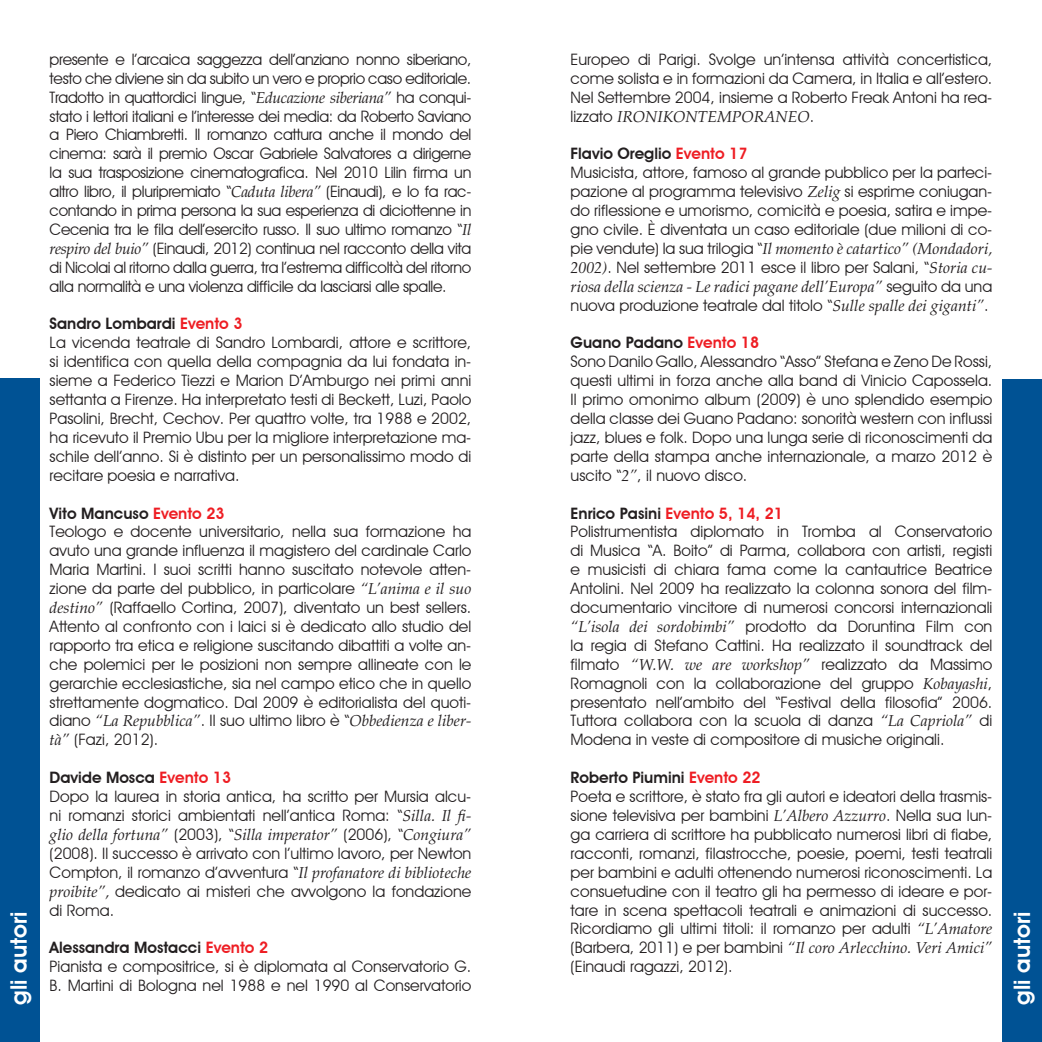
<style>
.page{position:relative;width:1042px;height:1042px;background:#fff}
.page>*{position:absolute;margin:0;border:0;box-sizing:border-box;transform-origin:0 0}
.Testo_normale{font:600 22.75px "Avant Garde IT Cby BT";color:#fff}
.No_Spacing{font:15.75px/18.9px "Avant Garde IT Cby BT";color:#231f20;text-align:justify}
.t1{font:600 15.75px "Avant Garde IT Cby BT";color:#231f20}
.t2{font:600 15.75px "Avant Garde IT Cby BT";color:#ee1d23}
.s1{font-family:"Palatino LT Std";font-style:italic}
.s2{color:#ee1d23}
.s3{color:#231f20}
</style>
<div class="page">
<div style="left:0;top:378px;width:39px;height:664px;background:#005294"></div>
<div style="left:1002px;top:379px;width:40px;height:663px;background:#005294"></div>
<p class="No_Spacing" style="left:570px;top:50px;width:423px">Europeo di Parigi. Svolge un’intensa attività concertistica, come solista e in formazioni da Camera, in Italia e all’estero.<br>Nel Settembre 2004, insieme a Roberto Freak Antoni ha rea&shy;lizzato <span class="s1">IRONIKONTEMPORANEO</span>.</p>
<p class="t1" style="left:570px;top:144px;width:178px">Flavio Oreglio <span class="s2">Evento 17</span></p>
<p class="No_Spacing" style="left:570px;top:163px;width:423px">Musicista, attore, famoso al grande pubblico per la parteci&shy;pazione al programma televisivo <span class="s1">Zelig</span> si esprime coniugan&shy;do riflessione e umorismo, comicità e poesia, satira e impe&shy;gno civile. È diventata un caso editoriale (due milioni di co&shy;pie vendute) la sua trilogia “<span class="s1">Il momento è catartico” (Mondadori, 2002)</span>. Nel settembre 2011 esce il libro per Salani, “<span class="s1">Storia cu&shy;riosa della scienza - Le radici pagane dell’Europa”</span> seguito da una nuova produzione teatrale dal titolo “<span class="s1">Sulle spalle dei giganti”</span>.</p>
<p class="t1" style="left:570px;top:333px;width:190px">Guano Padano <span class="s2">Evento 18</span></p>
<p class="No_Spacing" style="left:570px;top:352px;width:423px">Sono Danilo Gallo, Alessandro “Asso” Stefana e Zeno De Rossi, questi ultimi in forza anche alla band di Vinicio Capossela.<br>Il primo omonimo album (2009) è uno splendido esempio della classe dei Guano Padano: sonorità western con influssi jazz, blues e folk. Dopo una lunga serie di riconoscimenti da parte della stampa anche internazionale, a marzo 2012 è uscito “<span class="s1">2”</span>, il nuovo disco.</p>
<p class="t2" style="left:570px;top:503px;width:214px"><span class="s3">Enrico Pasini</span> Evento 5, 14, 21</p>
<p class="No_Spacing" style="left:570px;top:522px;width:423px">Polistrumentista diplomato in Tromba al Conservatorio di Musica “A. Boito” di Parma, collabora con artisti, registi e musicisti di chiara fama come la cantautrice Beatrice Antolini. Nel 2009 ha realizzato la colonna sonora del film&shy;documentario vincitore di numerosi concorsi internazionali <span class="s1">“L’isola dei sordobimbi”</span> prodotto da Doruntina Film con la regia di Stefano Cattini. Ha realizzato il soundtrack del filmato <span class="s1">“W.W. we are workshop”</span> realizzato da Massimo Romagnoli con la collaborazione del gruppo <span class="s1">Kobayashi</span>, presentato nell’ambito del “Festival della filosofia” 2006.<br>Tuttora collabora con la scuola di danza <span class="s1">“La Capriola”</span> di Modena in veste di compositore di musiche originali.</p>
<p class="t1" style="left:570px;top:768px;width:192px">Roberto Piumini <span class="s2">Evento 22</span></p>
<p class="No_Spacing" style="left:570px;top:787px;width:423px">Poeta e scrittore, è stato fra gli autori e ideatori della trasmis&shy;sione televisiva per bambini <span class="s1">L’Albero Azzurro</span>. Nella sua lun&shy;ga carriera di scrittore ha pubblicato numerosi libri di fiabe, racconti, romanzi, filastrocche, poesie, poemi, testi teatrali per bambini e adulti ottenendo numerosi riconoscimenti. La consuetudine con il teatro gli ha permesso di ideare e por&shy;tare in scena spettacoli teatrali e animazioni di successo.<br>Ricordiamo gli ultimi titoli: il romanzo per adulti <span class="s1">“L’Amatore </span>(Barbera, 2011) e per bambini <span class="s1">“Il coro Arlecchino. Veri Amici” </span>(Einaudi ragazzi, 2012).</p>
<p class="No_Spacing" style="left:50px;top:50px;width:423px">presente e l’arcaica saggezza dell’anziano nonno siberiano, testo che diviene sin da subito un vero e proprio caso editoriale.<br>Tradotto in quattordici lingue, “<span class="s1">Educazione siberiana”</span> ha conqui&shy;stato i lettori italiani e l’interesse dei media: da Roberto Saviano a Piero Chiambretti. Il romanzo cattura anche il mondo del cinema: sarà il premio Oscar Gabriele Salvatores a dirigerne la sua trasposizione cinematografica. Nel 2010 Lilin firma un altro libro, il pluripremiato “<span class="s1">Caduta libera”</span> (Einaudi), e lo fa rac&shy;contando in prima persona la sua esperienza di diciottenne in Cecenia tra le fila dell’esercito russo. Il suo ultimo romanzo “<span class="s1">Il respiro del buio”</span> (Einaudi, 2012) continua nel racconto della vita di Nicolai al ritorno dalla guerra, tra l’estrema difficoltà del ritorno alla normalità e una violenza difficile da lasciarsi alle spalle.</p>
<p class="t1" style="left:50px;top:314px;width:194px">Sandro Lombardi <span class="s2">Evento 3</span></p>
<p class="No_Spacing" style="left:50px;top:333px;width:423px">La vicenda teatrale di Sandro Lombardi, attore e scrittore, si identifica con quella della compagnia da lui fondata in&shy;sieme a Federico Tiezzi e Marion D’Amburgo nei primi anni settanta a Firenze. Ha interpretato testi di Beckett, Luzi, Paolo Pasolini, Brecht, Cechov. Per quattro volte, tra 1988 e 2002, ha ricevuto il Premio Ubu per la migliore interpretazione ma&shy;schile dell’anno. Si è distinto per un personalissimo modo di recitare poesia e narrativa.</p>
<p class="t1" style="left:50px;top:503px;width:177px">Vito Mancuso <span class="s2">Evento 23</span></p>
<p class="No_Spacing" style="left:50px;top:522px;width:423px">Teologo e docente universitario, nella sua formazione ha avuto una grande influenza il magistero del cardinale Carlo Maria Martini. I suoi scritti hanno suscitato notevole atten&shy;zione da parte del pubblico, in particolare <span class="s1">“L’anima e il suo destino”</span> (Raffaello Cortina, 2007), diventato un best sellers.<br>Attento al confronto con i laici si è dedicato allo studio del rapporto tra etica e religione suscitando dibattiti a volte an&shy;che polemici per le posizioni non sempre allineate con le gerarchie ecclesiastiche, sia nel campo etico che in quello strettamente dogmatico. Dal 2009 è editorialista del quoti&shy;diano <span class="s1">“La Repubblica”</span>. Il suo ultimo libro è “<span class="s1">Obbedienza e liber&shy;tà”</span> (Fazi, 2012).</p>
<p class="t1" style="left:50px;top:768px;width:183px">Davide Mosca <span class="s2">Evento 13</span></p>
<p class="No_Spacing" style="left:50px;top:787px;width:423px">Dopo la laurea in storia antica, ha scritto per Mursia alcu&shy;ni romanzi storici ambientati nell’antica Roma: “<span class="s1">Silla. Il fi&shy;glio della fortuna”</span> (2003), “<span class="s1">Silla imperator”</span> (2006), “<span class="s1">Congiura” </span>(2008). Il successo è arrivato con l’ultimo lavoro, per Newton Compton, il romanzo d’avventura “<span class="s1">Il profanatore di biblioteche proibite”,</span> dedicato ai misteri che avvolgono la fondazione di Roma.</p>
<p class="t1" style="left:50px;top:938px;width:220px">Alessandra Mostacci <span class="s2">Evento 2</span></p>
<p class="No_Spacing" style="left:50px;top:957px;width:423px">Pianista e compositrice, si è diplomata al Conservatorio G.<br>B. Martini di Bologna nel 1988 e nel 1990 al Conservatorio</p>
<p class="Testo_normale" style="left:5px;top:1005px;width:94px;rotate:-90deg">gli autori</p>
<p class="Testo_normale" style="left:1008px;top:1005px;width:94px;rotate:-90deg">gli autori</p>
</div>
